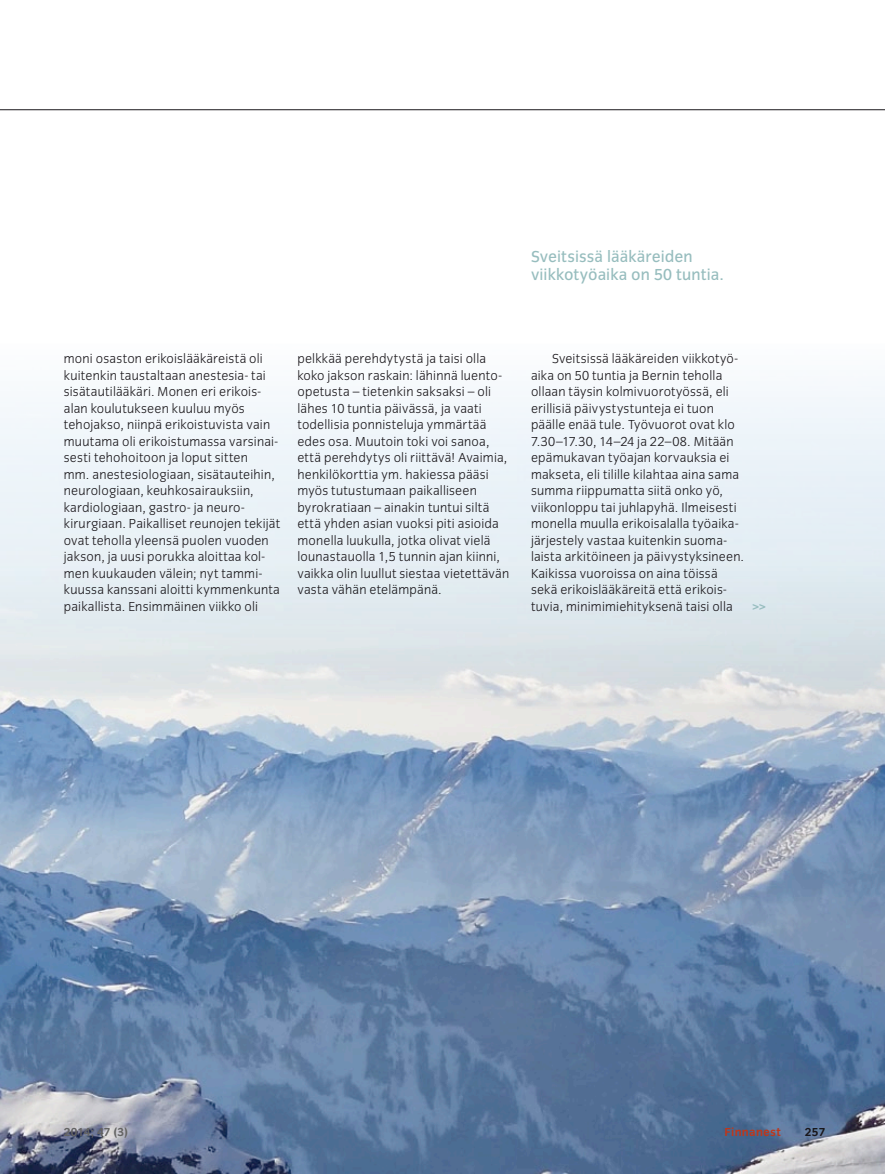
<style>
.page{position:relative;width:885px;height:1174px;background:#fff}
.page>*{position:absolute;margin:0;border:0;box-sizing:border-box;transform-origin:0 0}
.t1{font:16.5px/18px "Congress Sans";letter-spacing:.005em;color:#97bdbe}
.t2{font:300 13.5px/16.5px "Congress Sans";letter-spacing:.015em;color:#1a171b}
.t3{font:700 12px "Congress Sans";color:#646463}
.t4{font:700 12px "Congress Sans";letter-spacing:.02em;color:#be371b}
.t5{font:700 12px "Congress Sans";color:#1a171b}
.t6{font:700 12px "Congress Sans";color:#97bdbe}
</style>
<div class="page">
<img style="left:0;top:386px;width:884px;height:788px">
<hr style="left:0;top:109px;width:884px;height:1px;background:#1a171b">
<p class="t1" style="left:531px;top:247px;width:194px">Sveitsissä lääkäreiden viikkotyöaika on 50 tuntia.</p>
<p class="t2" style="left:64px;top:350px;width:218px">moni osaston erikoislääkäreistä oli kuitenkin taustaltaan anestesia- tai sisätautilääkäri. Monen eri erikois&shy;alan koulutukseen kuuluu myös tehojakso, niinpä erikoistuvista vain muutama oli erikoistumassa varsinai&shy;sesti tehohoitoon ja loput sitten<br>mm. anestesiologiaan, sisätauteihin, neurologiaan, keuhkosairauksiin, kardiologiaan, gastro- ja neuro&shy;kirurgiaan. Paikalliset reunojen tekijät ovat teholla yleensä puolen vuoden jakson, ja uusi porukka aloittaa kol&shy;men kuukauden välein; nyt tammi&shy;kuussa kanssani aloitti kymmenkunta paikallista. Ensimmäinen viikko oli</p>
<p class="t2" style="left:297px;top:350px;width:213px">pelkkää perehdytystä ja taisi olla koko jakson raskain: lähinnä luento&shy;opetusta – tietenkin saksaksi – oli lähes 10 tuntia päivässä, ja vaati todellisia ponnisteluja ymmärtää edes osa. Muutoin toki voi sanoa, että perehdytys oli riittävä! Avaimia, henkilökorttia ym. hakiessa pääsi myös tutustumaan paikalliseen byrokratiaan – ainakin tuntui siltä että yhden asian vuoksi piti asioida monella luukulla, jotka olivat vielä lounastauolla 1,5 tunnin ajan kiinni, vaikka olin luullut siestaa vietettävän vasta vähän etelämpänä.</p>
<p class="t2" style="left:531px;top:350px;width:215px;text-indent:21px">Sveitsissä lääkäreiden viikkotyö&shy;aika on 50 tuntia ja Bernin teholla ollaan täysin kolmivuorotyössä, eli erillisiä päivystystunteja ei tuon päälle enää tule. Työvuorot ovat klo 7.30–17.30, 14–24 ja 22–08. Mitään epämukavan työajan korvauksia ei makseta, eli tilille kilahtaa aina sama summa riippumatta siitä onko yö, viikonloppu tai juhlapyhä. I lmeisesti monella muulla erikoisalalla työaika&shy;järjestely vastaa kuitenkin suoma&shy;laista arkitöineen ja päivystyksineen.<br>Kaikissa vuoroissa on aina töissä sekä erikoislääkäreitä että erikois&shy;tuvia, minimimiehityksenä taisi olla</p>
<p class="t6" style="left:752px;top:599px;width:15px">&gt;&gt;</p>
<p class="t3" style="left:64px;top:1125px;width:65px">2014; 47 (3)</p>
<p class="t4" style="left:724px;top:1125px;width:58px">Finnanest</p>
<p class="t5" style="left:804px;top:1125px;width:22px">257</p>
</div>
